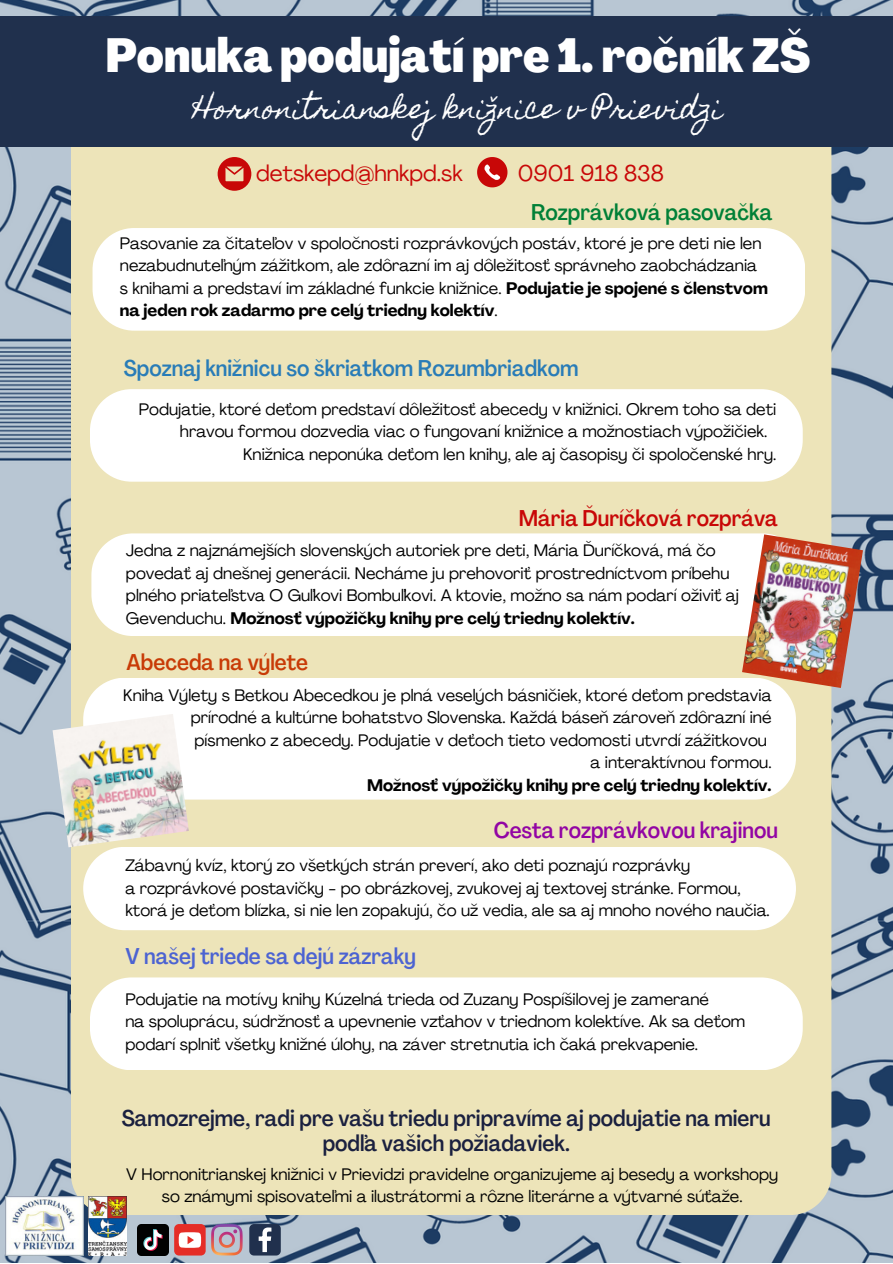
<style>
.page{position:relative;width:893px;height:1264px;background:#fff}
.page>*{position:absolute;margin:0;border:0;box-sizing:border-box;transform-origin:0 0}
.t1{font:800 condensed 47.1px "Agrandir";color:#fff}
.t2{font:27.15px "Homemade Apple";color:#fff}
.t3{font:500 condensed 22.5px/24.8px "Agrandir";color:#1a203f;text-align:center}
.t4{font:500 condensed 22.5px "Agrandir";color:#297cb7}
.t5{font:22.5px "Agrandir";color:#c80707}
.t6{font:500 condensed 22.5px "Agrandir";color:#9205a4}
.t7{font:500 condensed 22.5px "Agrandir";color:#4c63d2}
.t8{font:500 condensed 22.5px "Agrandir";color:#c80707}
.t9{font:500 condensed 22.5px "Agrandir";color:#008037}
.t10{font:500 condensed 22.5px "Agrandir";color:#c83b07}
.t11{font:16.5px/22.5px "Agrandir";color:#000}
.t12{font:700 16.5px/22.5px "Agrandir";color:#000}
.s1{font-weight:400}
.s2{font-weight:700}
</style>
<div class="page">
<img style="left:0;top:0;width:892px;height:1262px">
<div style="left:71px;top:147px;width:760px;height:1068px;background:#ede4b9"></div>
<div style="left:0;top:16px;width:892px;height:131px;background:#20304d"></div>
<svg style="left:92px;top:228px;width:713px;height:103px"></svg>
<svg style="left:90px;top:389px;width:712px;height:92px"></svg>
<svg style="left:91px;top:533px;width:713px;height:103px"></svg>
<svg style="left:83px;top:677px;width:712px;height:122px"></svg>
<svg style="left:83px;top:846px;width:712px;height:84px"></svg>
<img style="left:6px;top:1195px;width:78px;height:60px">
<img style="left:89px;top:1195px;width:38px;height:60px">
<svg style="left:211px;top:1223px;width:31px;height:32px"></svg>
<svg style="left:249px;top:1223px;width:32px;height:32px"></svg>
<img style="left:137px;top:1223px;width:32px;height:32px">
<div style="left:174px;top:1223px;width:32px;height:32px;background:#e52d27;border-radius:5px"></div>
<svg style="left:179px;top:1232px;width:22px;height:15px"></svg>
<svg style="left:477px;top:157px;width:30px;height:30px"></svg>
<svg style="left:217px;top:157px;width:34px;height:34px"></svg>
<img style="left:742px;top:534px;width:120px;height:154px">
<img style="left:53px;top:714px;width:136px;height:133px">
<svg style="left:90px;top:977px;width:712px;height:93px"></svg>
<p class="t1" style="left:105px;top:36px;width:706px">Ponuka podujatí pre 1. ročník ZŠ</p>
<p class="t2" style="left:193px;top:93px;width:530px">Hornonitrianskejknižnice v Prievidzi</p>
<p class="t5" style="left:256px;top:164px;width:208px">detskepd@hnkpd.sk</p>
<p class="t5" style="left:517px;top:164px;width:147px">0901 918 838</p>
<p class="t9" style="left:531px;top:203px;width:243px">Rozprávková pasovačka</p>
<p class="t11" style="left:120px;top:233px;width:643px">Pasovanie za čitateľov v spoločnosti rozprávkových postáv, ktoré je pre deti nie len nezabudnuteľným zážitkom, ale zdôrazní im aj dôležitosť správneho zaobchádzania</p>
<p class="t12" style="left:120px;top:278px;width:649px"><span class="s1">s knihami a predstaví im základné funkcie knižnice.</span> Podujatie je spojené s členstvom na jeden rok zadarmo pre celý triedny kolektív<span class="s1">.</span></p>
<p class="t4" style="left:124px;top:359px;width:456px">Spoznaj knižnicu so škriatkom Rozumbriadkom</p>
<p class="t11" style="left:139px;top:399px;width:638px">Podujatie, ktoré deťom predstaví dôležitosť abecedy v knižnici. Okrem toho sa deti</p>
<p class="t11" style="left:180px;top:422px;width:589px">hravou formou dozvedia viac o fungovaní knižnice a možnostiach výpožičiek.</p>
<p class="t11" style="left:243px;top:444px;width:534px">Knižnica neponúka deťom len knihy, ale aj časopisy či spoločenské hry.</p>
<p class="t8" style="left:518px;top:508px;width:261px">Mária Ďuríčková rozpráva</p>
<p class="t11" style="left:126px;top:540px;width:614px">Jedna z najznámejších slovenských autoriek pre deti, Mária Ďuríčková, má čo povedať aj dnešnej generácii. Necháme ju prehovoriť prostredníctvom príbehu plného priateľstva O Guľkovi Bombuľkovi. A ktovie, možno sa nám podarí oživiť aj Gevenduchu. <span class="s2">Možnosť výpožičky knihy pre celý triedny kolektív.</span></p>
<p class="t10" style="left:126px;top:653px;width:183px">Abeceda na výlete</p>
<p class="t11" style="left:191px;top:685px;width:582px;text-align:justify;text-indent:-68px">Kniha Výlety s Betkou Abecedkou je plná veselých básničiek, ktoré deťom predstavia prírodné a kultúrne bohatstvo Slovenska. Každá báseň zároveň zdôrazní iné písmenko z abecedy. Podujatie v deťoch tieto vedomosti utvrdí zážitkovou</p>
<p class="t11" style="left:590px;top:752px;width:182px">a interaktívnou formou.</p>
<p class="t12" style="left:367px;top:775px;width:406px">Možnosť výpožičky knihy pre celý triedny kolektív.</p>
<p class="t6" style="left:493px;top:821px;width:286px">Cesta rozprávkovou krajinou</p>
<p class="t11" style="left:125px;top:855px;width:566px">Zábavný kvíz, ktorý zo všetkých strán preverí, ako deti poznajú rozprávky</p>
<p class="t11" style="left:125px;top:878px;width:645px">a rozprávkové postavičky - po obrázkovej, zvukovej aj textovej stránke. Formou, ktorá je deťom blízka, si nie len zopakujú, čo už vedia, ale sa aj mnoho nového naučia.</p>
<p class="t7" style="left:125px;top:947px;width:292px">V našej triede sa dejú zázraky</p>
<p class="t11" style="left:125px;top:989px;width:585px">Podujatie na motívy knihy Kúzelná trieda od Zuzany Pospíšilovej je zamerané</p>
<p class="t11" style="left:125px;top:1011px;width:621px">na spoluprácu, súdržnosť a upevnenie vzťahov v triednom kolektíve. Ak sa deťom podarí splniť všetky knižné úlohy, na záver stretnutia ich čaká prekvapenie.</p>
<p class="t3" style="left:122px;top:1108px;width:650px">Samozrejme, radi pre vašu triedu pripravíme aj podujatie na mieru podľa vašich požiadaviek.</p>
<p class="t11" style="left:126px;top:1164px;width:653px;text-align:center">V Hornonitrianskej knižnici v Prievidzi pravidelne organizujeme aj besedy a workshopy so známymi spisovateľmi a ilustrátormi a rôzne literárne a výtvarné súťaže.</p>
</div>
